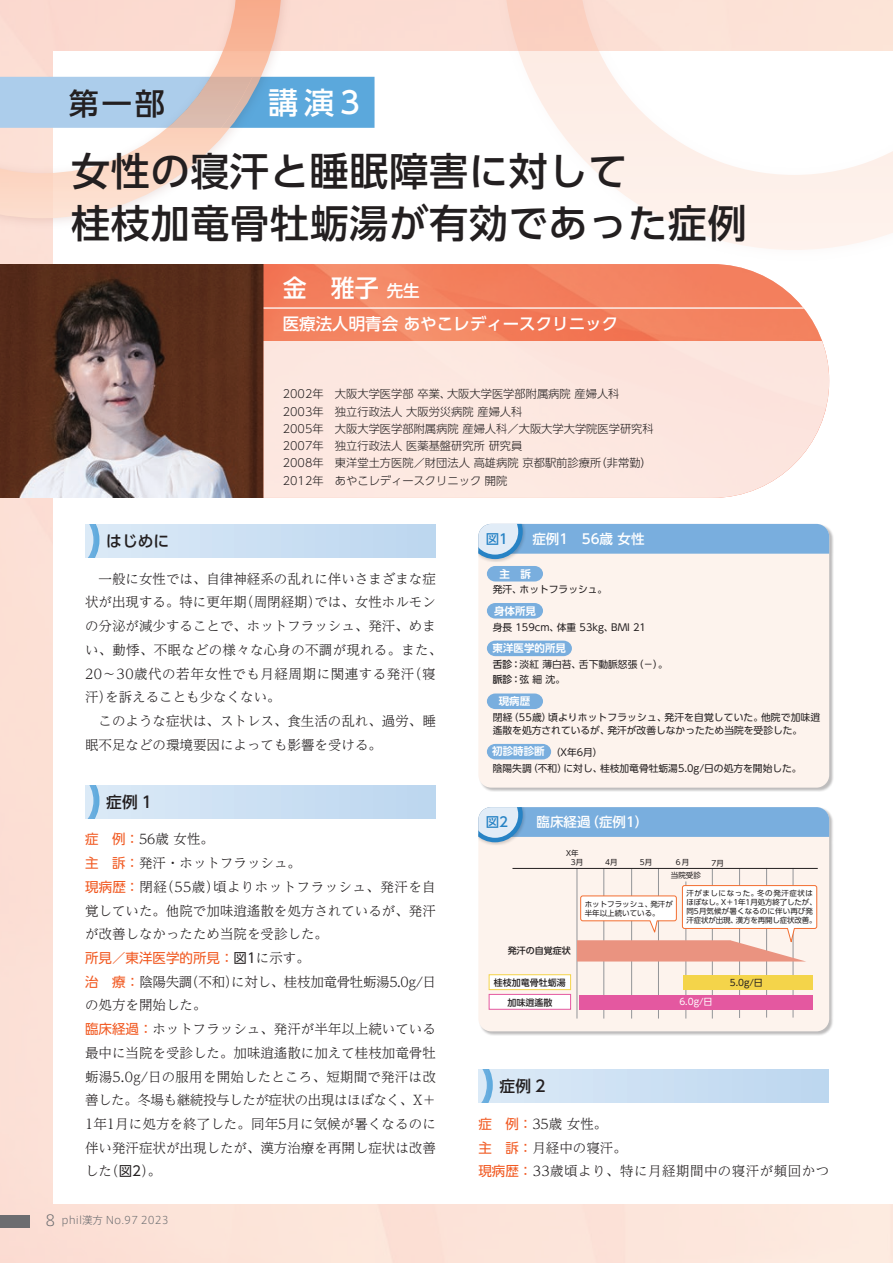
<style>
.page{position:relative;width:893px;height:1263px;background:#fff}
.page>*{position:absolute;margin:0;border:0;box-sizing:border-box;transform-origin:0 0}
.t1{font:500 39px/52.5px "UD Shin Go Pro";letter-spacing:.02em;color:#231f20}
.t2{font:500 30px "UD Shin Go Pr 6";color:#231f20}
.t3{font:500 30px "UD Shin Go Pr 6";color:#fff}
.t4{font:500 24px "UD Shin Go Pr 6";color:#fff}
.t5{font:500 16.5px "UD Shin Go Pr 6";color:#fff}
.t6{font:500 15.75px "UD Shin Go Pr 6";color:#231f20}
.t7{font:300 13.5px/23.7px "UD Reimin Pr 6";color:#231f20}
.t8{font:300 13.5px/23.7px "UD Reimin Pr 6";letter-spacing:.035em;color:#231f20}
.t9{font:500 13.5px "UD Shin Go Pr 6";color:#fff}
.t10{font:13.5px "UD Shin Go Pr 6";color:#f15921}
.t11{font:500 13.5px "UD Shin Go Pr 6";color:#2783c5}
.t12{font:300 11.25px/17.2px "UD Shin Go Pr 6";color:#231f20}
.t13{font:700 10.5px "UD Shin Go Pr 6 De";color:#fff}
.t14{font:300 10.5px "Axis Std";color:#6c6d70}
.t15{font:9.75px/15px "UD Shin Go Pr 6";color:#231f20}
.t16{font:500 9px "UD Shin Go Pr 6";color:#231f20}
.t17{font:9px "UD Shin Go Pr 6";color:#fff}
.t18{font:9px "UD Shin Go Pr 6";color:#231f20}
.t19{font:7.5px/9px "UD Shin Go Pr 6";color:#231f20}
.s1{font-size:16.5px}
.s2{font-family:"UD Shin Go Pr 6";font-weight:400;color:#f15921}
.s3{color:#231f20}
.s4{font-family:"UD Reimin Pr 6";font-weight:300;color:#231f20}
.s5{font-family:"UD Shin Go Pr 6";font-weight:400}
.s6{font-size:15px}
.s7{font-weight:500}
.s8{font-family:"UD Shin Go Pr 6 De";font-weight:700;font-size:10.5px;color:#fff}
</style>
<div class="page">
<img style="left:0;top:264px;width:264px;height:234px">
<svg style="left:264px;top:264px;width:558px;height:77px;fill:#f38260"></svg>
<svg style="left:264px;top:307px;width:540px;height:2px"></svg>
<div style="left:264px;top:341px;width:565px;height:157px;background:#fce7e0"></div>
<div style="left:296px;top:77px;width:79px;height:51px;background:#5ba8dc"></div>
<img style="left:0;top:0;width:296px;height:233px">
<svg style="left:0;top:0;width:282px;height:218px"></svg>
<svg style="left:503px;top:0;width:390px;height:250px"></svg>
<div style="left:0;top:1215px;width:30px;height:13px;background:#6c6d70"></div>
<div style="left:85px;top:524px;width:351px;height:33px;background:linear-gradient(to right,#dbeaf7,#bcd6ef)"></div>
<svg style="left:85px;top:524px;width:14px;height:33px"></svg>
<div style="left:85px;top:785px;width:351px;height:33px;background:linear-gradient(to right,#dbeaf7,#bcd6ef)"></div>
<svg style="left:85px;top:785px;width:14px;height:33px"></svg>
<div style="left:478px;top:1070px;width:351px;height:33px;background:linear-gradient(to right,#dceaf7,#bcd6ef)"></div>
<svg style="left:478px;top:1070px;width:15px;height:33px"></svg>
<div style="left:478px;top:807px;width:356px;height:229px;background:#231f20;opacity:.3"></div>
<div style="left:478px;top:807px;width:351px;height:224px;background:#fdf3ed;border-radius:13px"></div>
<img style="left:484px;top:842px;width:24px;height:3px">
<svg style="left:478px;top:807px;width:351px;height:35px"></svg>
<hr style="left:739px;top:868px;width:1px;height:150px;background:#939598">
<hr style="left:604px;top:868px;width:1px;height:150px;background:#939598">
<hr style="left:631px;top:868px;width:1px;height:150px;background:#939598">
<hr style="left:658px;top:868px;width:1px;height:150px;background:#939598">
<hr style="left:686px;top:881px;width:1px;height:137px;background:#939598">
<hr style="left:712px;top:869px;width:1px;height:149px;background:#939598">
<hr style="left:766px;top:868px;width:1px;height:149px;background:#939598">
<hr style="left:793px;top:868px;width:1px;height:149px;background:#939598">
<hr style="left:577px;top:868px;width:1px;height:150px;background:#939598">
<hr style="left:512px;top:868px;width:306px;height:1px;background:#231f20">
<div style="left:489px;top:975px;width:82px;height:14px;background:#fff"></div>
<div style="left:489px;top:974px;width:82px;height:16px;border:1px solid #f4d44a"></div>
<div style="left:579px;top:994px;width:234px;height:15px;background:#e458a0"></div>
<div style="left:683px;top:975px;width:130px;height:14px;background:#f4d44a"></div>
<div style="left:489px;top:994px;width:82px;height:15px;background:#fff"></div>
<div style="left:489px;top:994px;width:82px;height:16px;border:1px solid #e458a0"></div>
<svg style="left:577px;top:885px;width:240px;height:76px"></svg>
<div style="left:478px;top:524px;width:356px;height:268px;background:#231f20;opacity:.3"></div>
<div style="left:478px;top:524px;width:351px;height:264px;background:#fdf3ed;border-radius:13px"></div>
<svg style="left:478px;top:524px;width:351px;height:35px"></svg>
<svg style="left:487px;top:566px;width:56px;height:15px"></svg>
<svg style="left:487px;top:603px;width:56px;height:15px"></svg>
<svg style="left:487px;top:641px;width:85px;height:15px"></svg>
<svg style="left:487px;top:693px;width:56px;height:16px"></svg>
<svg style="left:487px;top:744px;width:64px;height:15px"></svg>
<h2 class="t2" style="left:69px;top:79px;width:97px">第一部</h2>
<h2 class="t3" style="left:268px;top:79px;width:93px">講演3</h2>
<h1 class="t1" style="left:71px;top:144px;width:677px">女性の寝汗と睡眠障害に対して<br>桂枝加竜骨牡蛎湯が有効であった症例</h1>
<h3 class="t4" style="left:283px;top:269px;width:138px">金　雅子 <span class="s1">先生</span></h3>
<p class="t5" style="left:283px;top:311px;width:337px">医療法人明青会 あやこレディースクリニック</p>
<p class="t12" style="left:283px;top:385px;width:372px">2002年　大阪大学医学部 卒業、大阪大学医学部附属病院 産婦人科<br>2003年　独立行政法人 大阪労災病院 産婦人科<br>2005年　大阪大学医学部附属病院 産婦人科／大阪大学大学院医学研究科<br>2007年　独立行政法人 医薬基盤研究所 研究員<br>2008年　東洋堂土方医院／財団法人 高雄病院 京都駅前診療所（非常勤）<br>2012年　あやこレディースクリニック 開院</p>
<p class="t6" style="left:106px;top:528px;width:64px">はじめに</p>
<p class="t7" style="left:85px;top:566px;width:359px;text-indent:14px">一般に女性では、自律神経系の乱れに伴いさまざまな症状が出現する。特に更年期（周閉経期）では、女性ホルモンの分泌が減少することで、ホットフラッシュ、発汗、めまい、動悸、不眠などの様々な心身の不調が現れる。また、<br>20～30歳代の若年女性でも月経周期に関連する発汗（寝汗）を訴えることも少なくない。</p>
<p class="t7" style="left:85px;top:708px;width:352px;text-indent:14px">このような症状は、ストレス、食生活の乱れ、過労、睡眠不足などの環境要因によっても影響を受ける。</p>
<p class="t6" style="left:106px;top:789px;width:47px">症例 1</p>
<p class="t7" style="left:85px;top:827px;width:352px"><span class="s2">症　例：</span>56歳 女性。<br><span class="s2">主　訴：</span>発汗・ホットフラッシュ。<br><span class="s2">現病歴：</span>閉経（55歳）頃よりホットフラッシュ、発汗を自覚していた。他院で加味逍遙散を処方されているが、発汗が改善しなかったため当院を受診した。</p>
<p class="t10" style="left:85px;top:947px;width:226px">所見／東洋医学的所見：<span class="s3">図1</span><span class="s4">に示す。</span></p>
<p class="t7" style="left:85px;top:969px;width:352px"><span class="s2">治　療：</span>陰陽失調（不和）に対し、桂枝加竜骨牡蛎湯5.0g/日の処方を開始した。<br><span class="s2">臨床経過：</span>ホットフラッシュ、発汗が半年以上続いている最中に当院を受診した。加味逍遙散に加えて桂枝加竜骨牡蛎湯5.0g/日の服用を開始したところ、短期間で発汗は改善した。冬場も継続投与したが症状の出現はほぼなく、X＋<br>1年1月に処方を終了した。同年5月に気候が暑くなるのに伴い発汗症状が出現したが、漢方治療を再開し症状は改善した（<span class="s5">図2</span>）。</p>
<p class="t14" style="left:45px;top:1213px;width:125px"><span class="s6">8</span> phil漢方 No.97 2023</p>
<p class="t11" style="left:486px;top:527px;width:24px">図1</p>
<p class="t9" style="left:532px;top:528px;width:114px">症例1　56歳 女性</p>
<p class="t15" style="left:493px;top:582px;width:116px">発汗、ホットフラッシュ。</p>
<p class="t13" style="left:499px;top:565px;width:33px">主　訴</p>
<p class="t13" style="left:494px;top:602px;width:43px">身体所見</p>
<p class="t15" style="left:493px;top:619px;width:155px">身長 159cm、体重 53kg、BMI 21</p>
<p class="t13" style="left:493px;top:640px;width:75px">東洋医学的所見</p>
<p class="t15" style="left:493px;top:657px;width:177px"><span class="s7">舌診：</span>淡紅 薄白苔、舌下動脈怒張（－）。<span class="s7">脈診：</span>弦 細 沈。</p>
<p class="t13" style="left:499px;top:692px;width:33px">現病歴</p>
<p class="t15" style="left:493px;top:711px;width:329px;line-height:12.8px">閉経（55歳）頃よりホットフラッシュ、発汗を自覚していた。他院で加味逍遙散を処方されているが、発汗が改善しなかったため当院を受診した。</p>
<p class="t15" style="left:492px;top:744px;width:311px;line-height:15.9px"><span class="s8">初診時診断</span> （X年6月）<br>陰陽失調（不和）に対し、桂枝加竜骨牡蛎湯5.0g/日の処方を開始した。</p>
<p class="t11" style="left:486px;top:811px;width:24px">図2</p>
<p class="t9" style="left:537px;top:811px;width:113px">臨床経過（症例1）</p>
<p class="t19" style="left:571px;top:857px;width:14px">3月</p>
<p class="t19" style="left:566px;top:848px;width:14px">X年</p>
<p class="t19" style="left:605px;top:857px;width:14px">4月</p>
<p class="t19" style="left:640px;top:857px;width:14px">5月</p>
<p class="t19" style="left:711px;top:858px;width:14px">7月</p>
<p class="t19" style="left:686px;top:889px;width:132px">汗がましになった。冬の発汗症状はほぼなし。X＋1年1月処方終了したが、同5月気候が暑くなるのに伴い再び発汗症状が出現、漢方を再開し症状改善。</p>
<p class="t19" style="left:674px;top:858px;width:16px">６月</p>
<p class="t19" style="left:671px;top:870px;width:31px">当院受診</p>
<p class="t19" style="left:585px;top:899px;width:90px">ホットフラッシュ、発汗が半年以上続いている。</p>
<p class="t16" style="left:508px;top:943px;width:64px">発汗の自覚症状</p>
<p class="t16" style="left:494px;top:975px;width:73px">桂枝加竜骨牡蛎湯</p>
<p class="t16" style="left:507px;top:995px;width:46px">加味逍遙散</p>
<p class="t17" style="left:679px;top:995px;width:35px">6.0g/日</p>
<p class="t18" style="left:730px;top:975px;width:35px">5.0g/日</p>
<p class="t6" style="left:500px;top:1073px;width:47px">症例 2</p>
<p class="t8" style="left:478px;top:1111px;width:352px"><span class="s2">症　例：</span>35歳 女性。<br><span class="s2">主　訴：</span>月経中の寝汗。<br><span class="s2">現病歴：</span>33歳頃より、特に月経期間中の寝汗が頻回かつ</p>
</div>
